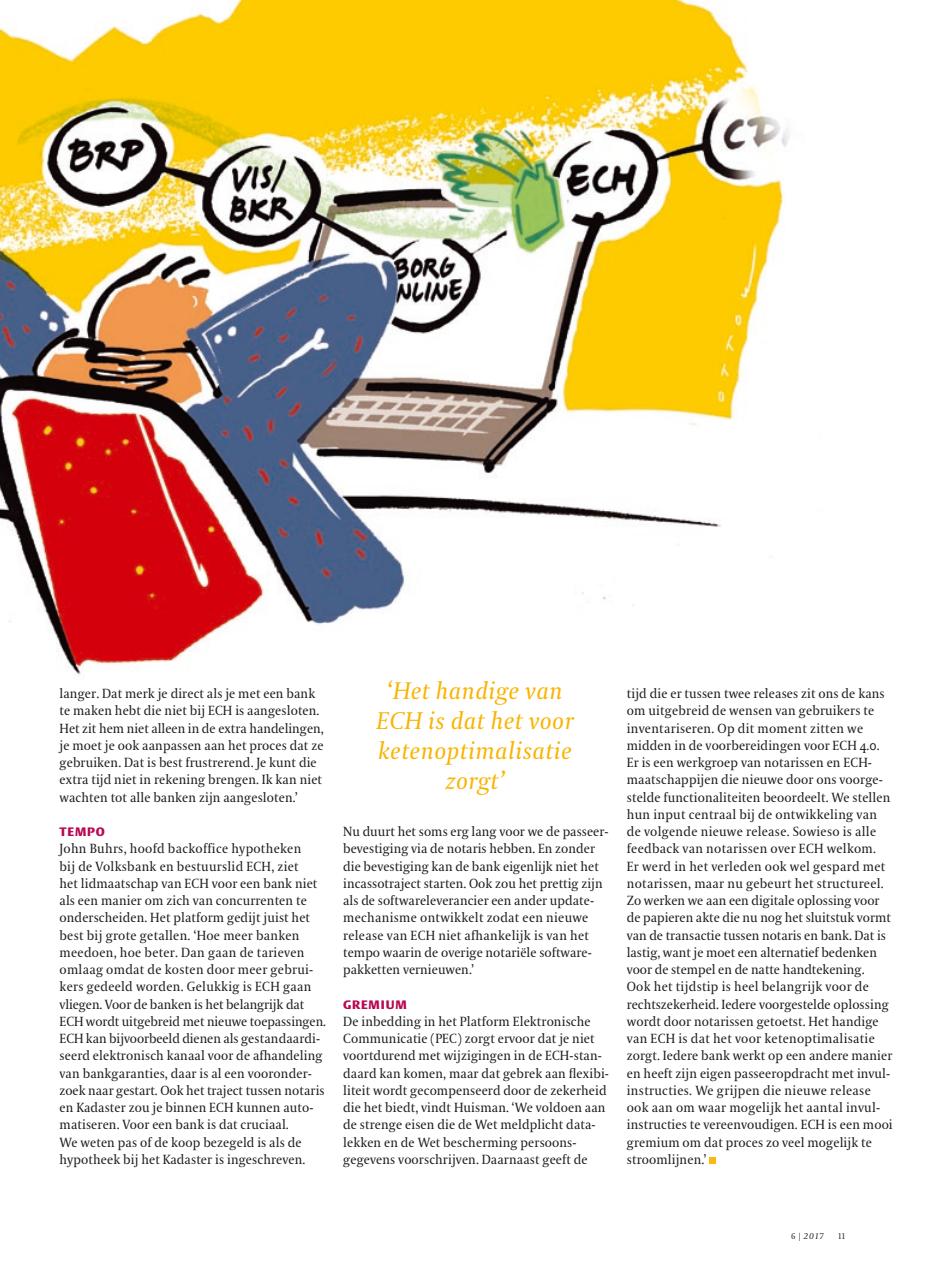
<style>
.page{position:relative;width:936px;height:1263px;background:#fff}
.page>*{position:absolute;margin:0;border:0;box-sizing:border-box;transform-origin:0 0}
.t1{font:italic 24px/30px "VPRO Coranto";letter-spacing:.02em;color:#f9b400;text-align:center}
.t2{font:13.2px/17.2px "VPRO Coranto";letter-spacing:.01em;color:#1b1c20}
.t3{font:700 12px "VPRO Vesta";letter-spacing:.07em;color:#b90852}
.t4{font:italic 8.25px "VPRO Coranto";color:#1b1c20}
.t5{font:8.25px "VPRO Coranto Cn";color:#1b1c20}
.s1{font-family:"VPRO Coranto Cn";font-style:normal}
</style>
<div class="page">
<img style="left:0;top:0;width:789px;height:675px">
<div style="left:709px;top:1157px;width:6px;height:7px;background:#f9b913"></div>
<p class="t2" style="left:60px;top:685px;width:265px">langer. Dat merk je direct als je met een bank te maken hebt die niet bij ECH is aangesloten.<br>Het zit hem niet alleen in de extra handelingen, je moet je ook aanpassen aan het proces dat ze gebruiken. Dat is best frustrerend. Je kunt die extra tijd niet in rekening brengen. Ik kan niet wachten tot alle banken zijn aangesloten.’</p>
<p class="t3" style="left:60px;top:827px;width:47px">TEMPO</p>
<p class="t2" style="left:60px;top:840px;width:268px">John Buhrs, hoofd backoffice hypotheken<br>bij de Volksbank en bestuurslid ECH, ziet<br>het lidmaatschap van ECH voor een bank niet als een manier om zich van concurrenten te onderscheiden. Het platform gedijt juist het best bij grote getallen. ‘Hoe meer banken meedoen, hoe beter. Dan gaan de tarieven omlaag omdat de kosten door meer gebrui&shy;kers gedeeld worden. Gelukkig is ECH gaan vliegen. Voor de banken is het belangrijk dat ECH wordt uitgebreid met nieuwe toepassingen.<br>ECH kan bijvoorbeeld dienen als gestandaardi&shy;seerd elektronisch kanaal voor de afhandeling van bankgaranties, daar is al een vooronder&shy;zoek naar gestart. Ook het traject tussen notaris en Kadaster zou je binnen ECH kunnen auto&shy;matiseren. Voor een bank is dat cruciaal.<br>We weten pas of de koop bezegeld is als de hypotheek bij het Kadaster is ingeschreven.</p>
<h1 class="t1" style="left:376px;top:676px;width:199px">‘Het handige van<br>ECH is dat het voor ketenoptimalisatie zorgt’</h1>
<p class="t2" style="left:343px;top:823px;width:267px">Nu duurt het soms erg lang voor we de passeer&shy;bevestiging via de notaris hebben. En zonder die bevestiging kan de bank eigenlijk niet het incassotraject starten. Ook zou het prettig zijn als de softwareleverancier een ander update&shy;mechanisme ontwikkelt zodat een nieuwe release van ECH niet afhankelijk is van het tempo waarin de overige notariële software&shy;pakketten vernieuwen.’</p>
<p class="t3" style="left:343px;top:999px;width:65px">GREMIUM</p>
<p class="t2" style="left:343px;top:1013px;width:267px">De inbedding in het Platform Elektronische Communicatie (PEC) zorgt ervoor dat je niet voortdurend met wijzigingen in de ECH-stan&shy;daard kan komen, maar dat gebrek aan flexibi&shy;liteit wordt gecompenseerd door de zekerheid die het biedt, vindt Huisman. ‘We voldoen aan de strenge eisen die de Wet meldplicht data&shy;lekken en de Wet bescherming persoons&shy;gegevens voorschrijven. Daarnaast geeft de</p>
<p class="t2" style="left:626px;top:685px;width:267px">tijd die er tussen twee releases zit ons de kans om uitgebreid de wensen van gebruikers te inventariseren. Op dit moment zitten we midden in de voorbereidingen voor ECH 4.0.<br>Er is een werkgroep van notarissen en ECH&shy;maatschappijen die nieuwe door ons voorge&shy;stelde functionaliteiten beoordeelt. We stellen hun input centraal bij de ontwikkeling van de volgende nieuwe release. Sowieso is alle feedback van notarissen over ECH welkom.<br>Er werd in het verleden ook wel gespard met notarissen, maar nu gebeurt het structureel.<br>Zo werken we aan een digitale oplossing voor de papieren akte die nu nog het sluitstuk vormt van de transactie tussen notaris en bank. Dat is lastig, want je moet een alternatief bedenken voor de stempel en de natte handtekening.<br>Ook het tijdstip is heel belangrijk voor de rechtszekerheid. Iedere voorgestelde oplossing wordt door notarissen getoetst. Het handige van ECH is dat het voor ketenoptimalisatie zorgt. Iedere bank werkt op een andere manier en heeft zijn eigen passeeropdracht met invul&shy;instructies. We grijpen die nieuwe release ook aan om waar mogelijk het aantal invul&shy;instructies te vereenvoudigen. ECH is een mooi gremium om dat proces zo veel mogelijk te stroomlijnen.’</p>
<p class="t4" style="left:791px;top:1231px;width:34px"><span class="s1">6 |</span> 2017</p>
<p class="t5" style="left:838px;top:1231px;width:8px">11</p>
</div>
